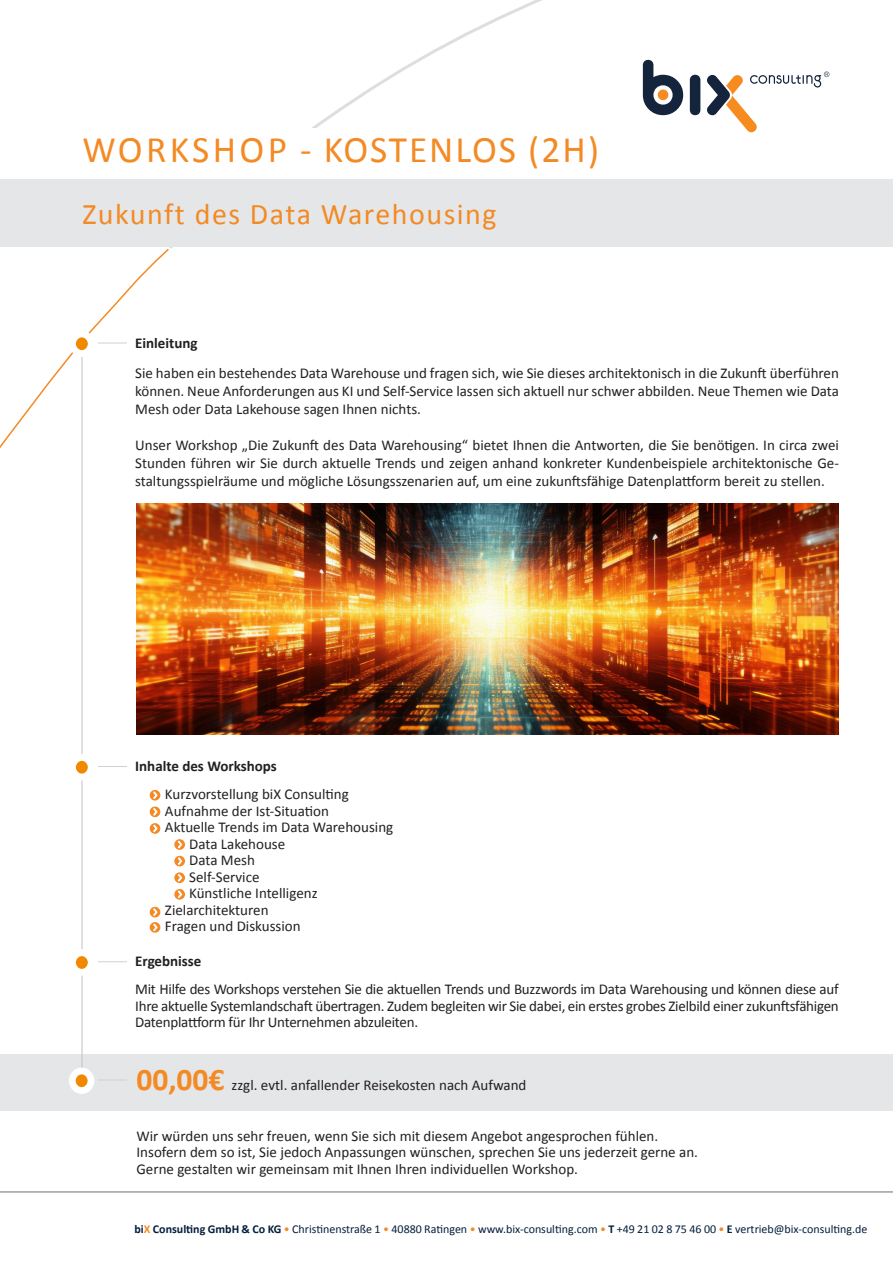
<style>
.page{position:relative;width:893px;height:1263px;background:#fff}
.page>*{position:absolute;margin:0;border:0;box-sizing:border-box;transform-origin:0 0}
.t1{font:37.5px "Calibri";letter-spacing:.05em;color:#f38a24}
.t2{font:30px "Calibri";letter-spacing:.05em;color:#f38a24}
.t3{font:15px/18px "Calibri";color:#231f20;text-align:justify}
.t4{font:700 15px "Calibri";color:#231f20}
.t5{font:12px "Calibri";color:#041e3c}
.s1{font-weight:700;font-size:31.5px;color:#f38a24}
.s2{font-weight:700}
.s3{font-weight:700;color:#f38a24}
.s4{color:#f38a24}
</style>
<div class="page">
<div style="left:0;top:1054px;width:893px;height:57px;background:#e5e6e8"></div>
<svg style="left:170px;top:0;width:425px;height:249px"></svg>
<svg style="left:690px;top:75px;width:10px;height:40px"></svg>
<svg style="left:643px;top:60px;width:40px;height:55px"></svg>
<div style="left:658px;top:89px;width:10px;height:11px;background:#f68b1f;border-radius:50%"></div>
<svg style="left:707px;top:72px;width:122px;height:60px"></svg>
<div style="left:46px;top:128px;width:331px;height:117px;background:#fff"></div>
<div style="left:0;top:180px;width:893px;height:67px;background:#e5e6e8"></div>
<hr style="left:0;top:1192px;width:893px;height:1px;background:#6c6d70">
<hr style="left:82px;top:343px;width:1px;height:740px;background:#c1c2c4">
<svg style="left:0;top:247px;width:170px;height:211px"></svg>
<div style="left:72px;top:757px;width:19px;height:20px;background:#f18900;border-radius:50%"></div>
<div style="left:69px;top:754px;width:26px;height:26px;border:7px solid #fff;border-radius:50%"></div>
<svg style="left:98px;top:766px;width:29px;height:1px"></svg>
<div style="left:72px;top:953px;width:19px;height:19px;background:#f18900;border-radius:50%"></div>
<div style="left:69px;top:949px;width:26px;height:27px;border:7px solid #fff;border-radius:50%"></div>
<svg style="left:98px;top:961px;width:29px;height:1px"></svg>
<div style="left:72px;top:1071px;width:19px;height:19px;background:#f18900;border-radius:50%"></div>
<div style="left:69px;top:1068px;width:25px;height:26px;border:7px solid #fff;border-radius:50%"></div>
<svg style="left:98px;top:1080px;width:29px;height:1px"></svg>
<div style="left:150px;top:790px;width:10px;height:10px;background:#f38a24;border-radius:50%"></div>
<svg style="left:153px;top:791px;width:4px;height:8px"></svg>
<svg style="left:174px;top:839px;width:11px;height:11px"></svg>
<svg style="left:178px;top:841px;width:4px;height:7px"></svg>
<svg style="left:150px;top:806px;width:10px;height:11px"></svg>
<svg style="left:153px;top:808px;width:4px;height:7px"></svg>
<div style="left:174px;top:856px;width:11px;height:10px;background:#f38a24;border-radius:50%"></div>
<svg style="left:178px;top:857px;width:4px;height:8px"></svg>
<svg style="left:150px;top:823px;width:10px;height:11px"></svg>
<svg style="left:153px;top:825px;width:4px;height:7px"></svg>
<svg style="left:174px;top:872px;width:11px;height:11px"></svg>
<svg style="left:178px;top:874px;width:4px;height:7px"></svg>
<svg style="left:174px;top:889px;width:11px;height:11px"></svg>
<svg style="left:178px;top:890px;width:4px;height:8px"></svg>
<svg style="left:150px;top:907px;width:10px;height:10px"></svg>
<svg style="left:153px;top:908px;width:4px;height:8px"></svg>
<div style="left:150px;top:922px;width:10px;height:11px;background:#f38a24;border-radius:50%"></div>
<svg style="left:153px;top:924px;width:4px;height:7px"></svg>
<img style="left:136px;top:503px;width:703px;height:232px">
<p class="t1" style="left:82px;top:126px;width:518px">WORKSHOP - KOSTENLOS (2H)</p>
<p class="t2" style="left:82px;top:195px;width:416px">Zukunft des Data Warehousing</p>
<p class="t4" style="left:135px;top:333px;width:64px">Einleitung</p>
<p class="t3" style="left:135px;top:364px;width:705px">Sie haben ein bestehendes Data Warehouse und fragen sich, wie Sie dieses architektonisch in die Zukunft überführen können. Neue Anforderungen aus KI und Self-Service lassen sich aktuell nur schwer abbilden. Neue Themen wie Data Mesh oder Data Lakehouse sagen Ihnen nichts.</p>
<p class="t3" style="left:135px;top:436px;width:705px">Unser Workshop „Die Zukunft des Data Warehousing“ bietet Ihnen die Antworten, die Sie benötigen. In circa zwei Stunden führen wir Sie durch aktuelle Trends und zeigen anhand konkreter Kundenbeispiele architektonische Ge&shy;staltungsspielräume und mögliche Lösungsszenarien auf, um eine zukunftsfähige Datenplattform bereit zu stellen.</p>
<p class="t4" style="left:135px;top:756px;width:143px">Inhalte des Workshops</p>
<p class="t3" style="left:165px;top:785px;width:185px">Kurzvorstellung biX Consulting</p>
<p class="t3" style="left:165px;top:802px;width:165px">Aufnahme der Ist-Situation</p>
<p class="t3" style="left:165px;top:818px;width:230px">Aktuelle Trends im Data Warehousing</p>
<p class="t3" style="left:189px;top:835px;width:97px">Data Lakehouse</p>
<p class="t3" style="left:189px;top:851px;width:67px">Data Mesh</p>
<p class="t3" style="left:189px;top:868px;width:72px">Self-Service</p>
<p class="t3" style="left:189px;top:884px;width:130px">Künstliche Intelligenz</p>
<p class="t3" style="left:165px;top:901px;width:105px">Zielarchitekturen</p>
<p class="t3" style="left:165px;top:917px;width:137px">Fragen und Diskussion</p>
<p class="t4" style="left:135px;top:951px;width:68px">Ergebnisse</p>
<p class="t3" style="left:135px;top:981px;width:705px;line-height:16.5px">Mit Hilfe des Workshops verstehen Sie die aktuellen Trends und Buzzwords im Data Warehousing und können diese auf Ihre aktuelle Systemlandschaft übertragen. Zudem begleiten wir Sie dabei, ein erstes grobes Zielbild einer zukunftsfähigen Datenplattform für Ihr Unternehmen abzuleiten.</p>
<p class="t3" style="left:136px;top:1076px;width:391px"><span class="s1">00,00€</span> zzgl. evtl. anfallender Reisekosten nach Aufwand</p>
<p class="t3" style="left:136px;top:1127px;width:523px">Wir würden uns sehr freuen, wenn Sie sich mit diesem Angebot angesprochen fühlen.</p>
<p class="t3" style="left:136px;top:1143px;width:563px">Insofern dem so ist, Sie jedoch Anpassungen wünschen, sprechen Sie uns jederzeit gerne an.</p>
<p class="t3" style="left:136px;top:1160px;width:443px">Gerne gestalten wir gemeinsam mit Ihnen Ihren individuellen Workshop.</p>
<p class="t5" style="left:134px;top:1221px;width:734px"><span class="s2">bi</span><span class="s3">X</span> <span class="s2">Consulting GmbH &amp; Co KG</span> <span class="s4">•</span> Christinenstraße 1 <span class="s4">•</span> 40880 Ratingen <span class="s4">•</span> www.bix-consulting.com <span class="s4">•</span> <span class="s2">T</span> +49 21 02 8 75 46 00 <span class="s4">•</span> <span class="s2">E</span> vertrieb@bix-consulting.de</p>
</div>
